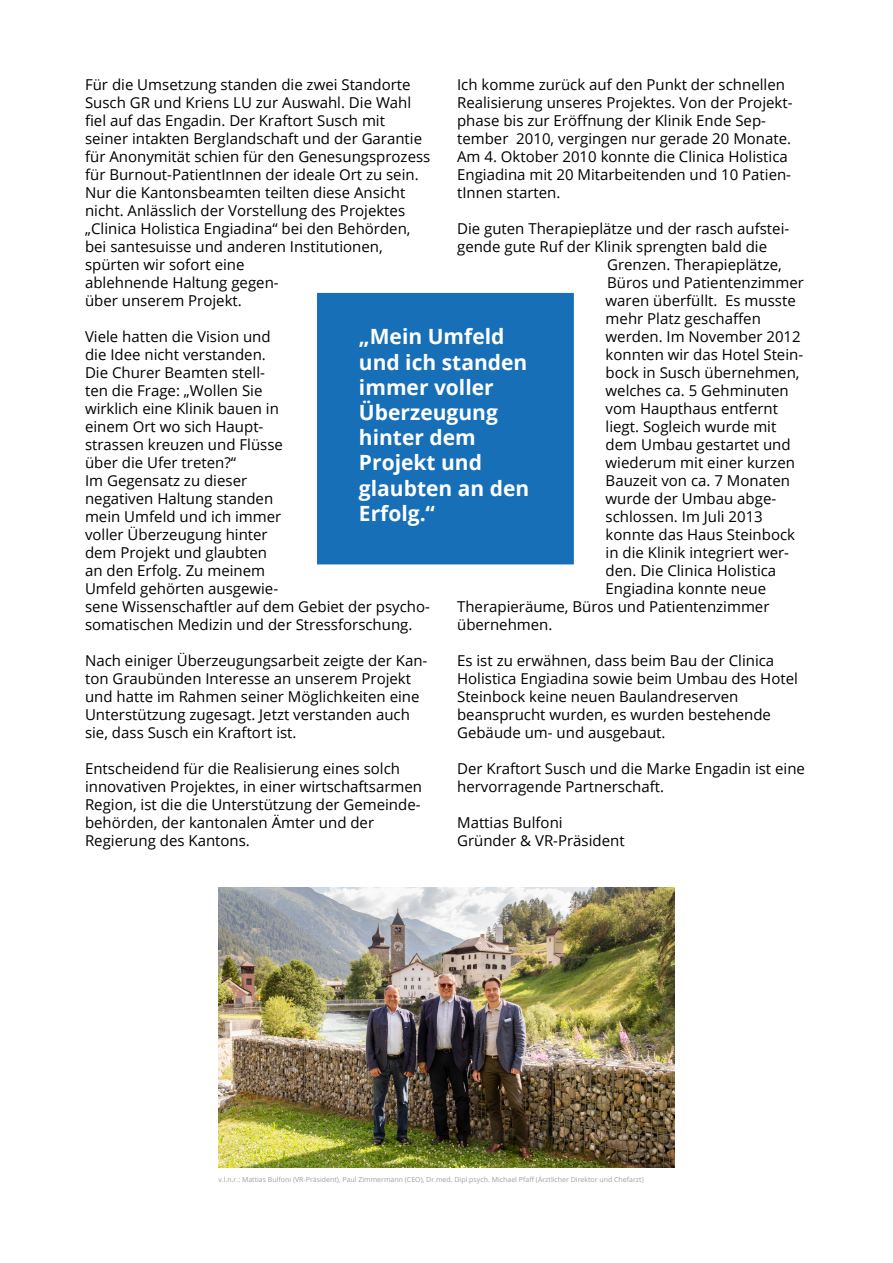
<style>
.page{position:relative;width:893px;height:1263px;background:#fff}
.page>*{position:absolute;margin:0;border:0;box-sizing:border-box;transform-origin:0 0}
.t1{font:700 21px/25.2px "Open Sans";color:#fff}
.t2{font:15px/18px "Open Sans";color:#000}
.t3{font:7.05px "Open Sans";color:#9fa1a4}
</style>
<div class="page">
<div style="left:317px;top:293px;width:257px;height:271px;background:#176fb8"></div>
<img style="left:218px;top:887px;width:456px;height:280px">
<p class="t2" style="left:85px;top:75px;width:347px">Für die Umsetzung standen die zwei Standorte Susch GR und Kriens LU zur Auswahl. Die Wahl fiel auf das Engadin. Der Kraftort Susch mit seiner intakten Berglandschaft und der Garantie für Anonymität schien für den Genesungsprozess für Burnout-PatientInnen der ideale Ort zu sein.<br>Nur die Kantonsbeamten teilten diese Ansicht nicht. Anlässlich der Vorstellung des Projektes „Clinica Holistica Engiadina“ bei den Behörden, bei santesuisse und anderen Institutionen, spürten wir sofort eine<br>ablehnende Haltung gegen-<br>über unserem Projekt.</p>
<p class="t2" style="left:85px;top:327px;width:346px">Viele hatten die Vision und<br>die Idee nicht verstanden.<br>Die Churer Beamten stell-<br>ten die Frage: „Wollen Sie<br>wirklich eine Klinik bauen in<br>einem Ort wo sich Haupt-<br>strassen kreuzen und Flüsse<br>über die Ufer treten?“<br>Im Gegensatz zu dieser<br>negativen Haltung standen<br>mein Umfeld und ich immer<br>voller Überzeugung hinter<br>dem Projekt und glaubten<br>an den Erfolg. Zu meinem<br>Umfeld gehörten ausgewie-<br>sene Wissenschaftler auf dem Gebiet der psycho&shy;somatischen Medizin und der Stressforschung.</p>
<p class="t2" style="left:85px;top:651px;width:344px">Nach einiger Überzeugungsarbeit zeigte der Kan&shy;ton Graubünden Interesse an unserem Projekt und hatte im Rahmen seiner Möglichkeiten eine Unterstützung zugesagt. Jetzt verstanden auch sie, dass Susch ein Kraftort ist.</p>
<p class="t2" style="left:85px;top:759px;width:339px">Entscheidend für die Realisierung eines solch innovativen Projektes, in einer wirtschaftsarmen Region, ist die die Unterstützung der Gemeinde&shy;behörden, der kantonalen Ämter und der Regierung des Kantons.</p>
<p class="t2" style="left:457px;top:75px;width:337px">Ich komme zurück auf den Punkt der schnellen Realisierung unseres Projektes. Von der Projekt&shy;phase bis zur Eröffnung der Klinik Ende Sep&shy;tember 2010, vergingen nur gerade 20 Monate.<br>Am 4. Oktober 2010 konnte die Clinica Holistica Engiadina mit 20 Mitarbeitenden und 10 Patien&shy;tInnen starten.</p>
<p class="t2" style="left:457px;top:219px;width:334px">Die guten Therapieplätze und der rasch aufstei-</p>
<p class="t2" style="left:457px;top:237px;width:312px">gende gute Ruf der Klinik sprengten bald die</p>
<p class="t2" style="left:607px;top:255px;width:176px">Grenzen. Therapieplätze,</p>
<p class="t2" style="left:607px;top:273px;width:198px">Büros und Patientenzimmer</p>
<p class="t2" style="left:606px;top:291px;width:192px">waren überfüllt. Es musste</p>
<p class="t2" style="left:606px;top:309px;width:157px">mehr Platz geschaffen</p>
<p class="t2" style="left:606px;top:327px;width:197px">werden. Im November 2012</p>
<p class="t2" style="left:606px;top:345px;width:199px">konnten wir das Hotel Stein-</p>
<p class="t2" style="left:606px;top:363px;width:195px">bock in Susch übernehmen,</p>
<p class="t2" style="left:606px;top:381px;width:185px">welches ca. 5 Gehminuten</p>
<p class="t2" style="left:606px;top:399px;width:174px">vom Haupthaus entfernt</p>
<p class="t2" style="left:606px;top:417px;width:172px">liegt. Sogleich wurde mit</p>
<p class="t2" style="left:606px;top:435px;width:187px">dem Umbau gestartet und</p>
<p class="t2" style="left:606px;top:453px;width:191px">wiederum mit einer kurzen</p>
<p class="t2" style="left:606px;top:471px;width:186px">Bauzeit von ca. 7 Monaten</p>
<p class="t2" style="left:606px;top:489px;width:172px">wurde der Umbau abge-</p>
<p class="t2" style="left:606px;top:507px;width:159px">schlossen. Im Juli 2013</p>
<p class="t2" style="left:606px;top:525px;width:191px">konnte das Haus Steinbock</p>
<p class="t2" style="left:606px;top:543px;width:185px">in die Klinik integriert wer-</p>
<p class="t2" style="left:606px;top:561px;width:172px">den. Die Clinica Holistica</p>
<p class="t2" style="left:606px;top:579px;width:162px">Engiadina konnte neue</p>
<p class="t2" style="left:457px;top:597px;width:314px">Therapieräume, Büros und Patientenzimmer</p>
<p class="t2" style="left:457px;top:615px;width:97px">übernehmen.</p>
<p class="t2" style="left:457px;top:651px;width:342px">Es ist zu erwähnen, dass beim Bau der Clinica Holistica Engiadina sowie beim Umbau des Hotel Steinbock keine neuen Baulandreserven beansprucht wurden, es wurden bestehende Gebäude um- und ausgebaut.</p>
<p class="t2" style="left:457px;top:759px;width:349px">Der Kraftort Susch und die Marke Engadin ist eine hervorragende Partnerschaft.</p>
<p class="t2" style="left:457px;top:813px;width:169px">Mattias Bulfoni<br>Gründer &amp; VR-Präsident</p>
<h1 class="t1" style="left:359px;top:324px;width:172px">„Mein Umfeld und ich standen immer voller<br>Überzeugung hinter dem<br>Projekt und glaubten an den<br>Erfolg.“</h1>
<p class="t3" style="left:218px;top:1174px;width:427px">v.l.n.r.: Mattias Bulfoni (VR-Präsident), Paul Zimmermann (CEO), Dr.med. Dipl.psych. Michael Pfaff (Ärztlicher Direktor und Chefarzt)</p>
</div>
